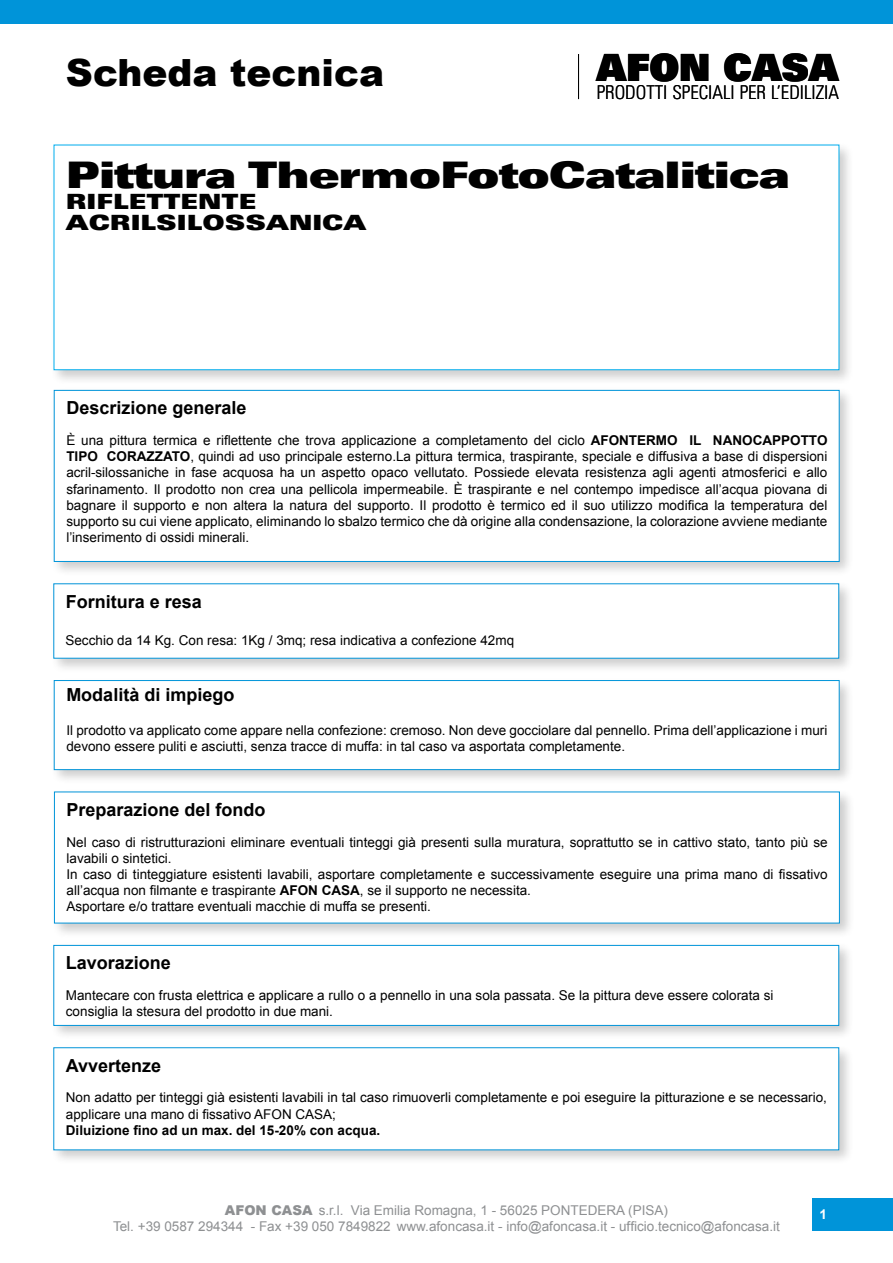
<style>
.page{position:relative;width:893px;height:1263px;background:#fff}
.page>*{position:absolute;margin:0;border:0;box-sizing:border-box;transform-origin:0 0}
.t1{font:900 37.5px "Arial";color:#000}
.t2{font:37.5px "Univers LT Std X Black";color:#000}
.t3{font:36.6px "Univers LT Std X Black Ex";letter-spacing:-.03em;color:#000}
.t4{font:21px/21px "Univers LT Std X Black Ex";color:#000}
.t5{font:300 condensed 19.05px "Univers LT Std";color:#000}
.t6{font:700 18px "Arial";color:#000}
.t7{font:13.5px/16.2px "Arial";color:#000}
.t8{font:13.5px/16.5px "Arial";color:#8e9092;text-align:center}
.t9{font:700 13.5px "Arial";color:#000}
.t10{font:700 13.5px "Arial";color:#fff}
.s1{font-weight:700}
.s2{font-weight:900}
</style>
<div class="page">
<div style="left:0;top:0;width:893px;height:24px;background:#0094d9"></div>
<div style="left:812px;top:1198px;width:81px;height:33px;background:#0094d9"></div>
<hr style="left:578px;top:54px;width:1px;height:45px;background:#000">
<div style="left:51px;top:387px;width:804px;height:190px;background:#000;opacity:.2"></div>
<div style="left:54px;top:390px;width:785px;height:172px;background:#fff;border:1px solid #0094d9"></div>
<div style="left:51px;top:677px;width:804px;height:108px;background:#000;opacity:.2"></div>
<div style="left:54px;top:680px;width:785px;height:90px;background:#fff;border:1px solid #0094d9"></div>
<div style="left:51px;top:942px;width:803px;height:98px;background:#000;opacity:.2"></div>
<div style="left:54px;top:945px;width:785px;height:81px;background:#fff;border:1px solid #0094d9"></div>
<div style="left:51px;top:1044px;width:803px;height:121px;background:#000;opacity:.2"></div>
<div style="left:54px;top:1047px;width:785px;height:103px;background:#fff"></div>
<div style="left:51px;top:789px;width:804px;height:149px;background:#000;opacity:.2"></div>
<div style="left:54px;top:792px;width:786px;height:131px;background:#fff"></div>
<div style="left:51px;top:581px;width:803px;height:92px;background:#000;opacity:.2"></div>
<div style="left:54px;top:584px;width:785px;height:74px;background:#fff"></div>
<div style="left:51px;top:142px;width:803px;height:243px;background:#000;opacity:.2"></div>
<div style="left:54px;top:145px;width:785px;height:225px;background:#fff"></div>
<h1 class="t1" style="left:66px;top:45px;width:320px">Scheda tecnica</h1>
<h1 class="t2" style="left:597px;top:43px;width:244px">AFON CASA</h1>
<h3 class="t5" style="left:597px;top:81px;width:244px">PRODOTTI SPECIALI PER L’EDILIZIA</h3>
<h2 class="t3" style="left:66px;top:153px;width:726px">Pittura ThermoFotoCatalitica</h2>
<h3 class="t4" style="left:66px;top:191px;width:302px">RIFLETTENTE<br>ACRILSILOSSANICA</h3>
<h3 class="t6" style="left:66px;top:396px;width:182px">Descrizione generale</h3>
<p class="t7" style="left:66px;top:432px;width:763px;text-align:justify">È una pittura termica e riflettente che trova applicazione a completamento del ciclo <span class="s1">AFONTERMO IL NANOCAPPOTTO TIPO CORAZZATO</span>, quindi ad uso principale esterno.La pittura termica, traspirante, speciale e diffusiva a base di dispersioni acril-silossaniche in fase acquosa ha un aspetto opaco vellutato. Possiede elevata resistenza agli agenti atmosferici e allo sfarinamento. Il prodotto non crea una pellicola impermeabile. È traspirante e nel contempo impedisce all’acqua piovana di bagnare il supporto e non altera la natura del supporto. Il prodotto è termico ed il suo utilizzo modifica la temperatura del supporto su cui viene applicato, eliminando lo sbalzo termico che dà origine alla condensazione, la colorazione avviene mediante l’inserimento di ossidi minerali.</p>
<h3 class="t6" style="left:66px;top:590px;width:138px">Fornitura e resa</h3>
<p class="t7" style="left:65px;top:632px;width:450px">Secchio da 14 Kg. Con resa: 1Kg / 3mq; resa indicativa a confezione 42mq</p>
<h3 class="t6" style="left:66px;top:683px;width:170px">Modalità di impiego</h3>
<p class="t7" style="left:66px;top:722px;width:763px">Il prodotto va applicato come appare nella confezione: cremoso. Non deve gocciolare dal pennello. Prima dell’applicazione i muri devono essere puliti e asciutti, senza tracce di muffa: in tal caso va asportata completamente.</p>
<h3 class="t6" style="left:67px;top:798px;width:201px">Preparazione del fondo</h3>
<p class="t7" style="left:67px;top:834px;width:763px">Nel caso di ristrutturazioni eliminare eventuali tinteggi già presenti sulla muratura, soprattutto se in cattivo stato, tanto più se lavabili o sintetici.<br>In caso di tinteggiature esistenti lavabili, asportare completamente e successivamente eseguire una prima mano di fissativo all’acqua non filmante e traspirante <span class="s1">AFON CASA</span>, se il supporto ne necessita.<br>Asportare e/o trattare eventuali macchie di muffa se presenti.</p>
<h3 class="t6" style="left:66px;top:951px;width:107px">Lavorazione</h3>
<p class="t7" style="left:66px;top:987px;width:709px">Mantecare con frusta elettrica e applicare a rullo o a pennello in una sola passata. Se la pittura deve essere colorata si consiglia la stesura del prodotto in due mani.</p>
<h3 class="t6" style="left:66px;top:1054px;width:97px">Avvertenze</h3>
<p class="t7" style="left:66px;top:1090px;width:763px">Non adatto per tinteggi già esistenti lavabili in tal caso rimuoverli completamente e poi eseguire la pitturazione e se necessario, applicare una mano di fissativo AFON CASA;</p>
<p class="t9" style="left:66px;top:1121px;width:316px">Diluizione fino ad un max. del 15-20% con acqua.</p>
<p class="t8" style="left:113px;top:1202px;width:668px"><span class="s2">AFON CASA</span> s.r.l. Via Emilia Romagna, 1 - 56025 PONTEDERA (PISA)<br>Tel. +39 0587 294344 - Fax +39 050 7849822 www.afoncasa.it - info@afoncasa.it - ufficio.tecnico@afoncasa.it</p>
<p class="t10" style="left:819px;top:1205px;width:9px">1</p>
</div>
